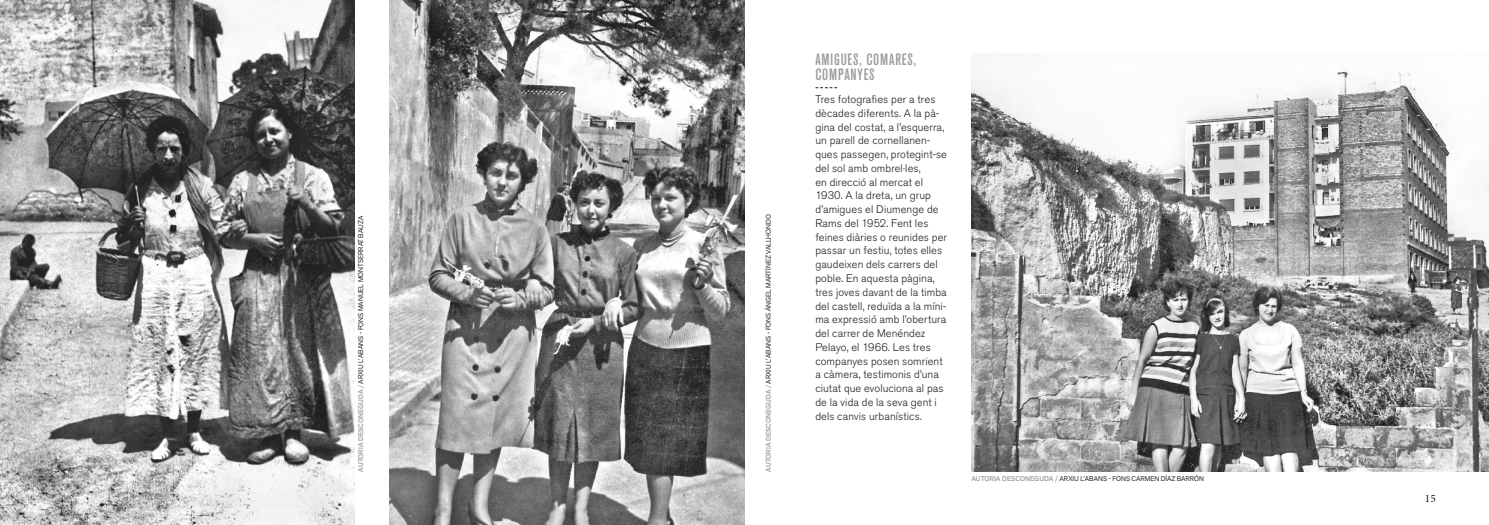
<style>
.page{position:relative;width:1489px;height:525px;background:#fff}
.page>*{position:absolute;margin:0;border:0;box-sizing:border-box;transform-origin:0 0}
.t1{font:500 condensed 16.25px/15px "Akzidenz Grotesk BQ";letter-spacing:.05em;color:#9d9d9d}
.t2{font:11.25px "Minion Pro";color:#1d1d1b}
.t3{font:300 11px/13.8px "Akzidenz Grotesk BQ";letter-spacing:.01em;color:#1d1d1b}
.t4{font:6.88px "Akzid Grtsk Next";color:#1d1d1b}
.s1{font-weight:500;color:#9d9d9d}
</style>
<div class="page">
<img style="left:971px;top:53px;width:517px;height:418px">
<img style="left:0;top:0;width:354px;height:524px">
<svg style="left:815px;top:87px;width:22px;height:1px"></svg>
<img style="left:390px;top:0;width:354px;height:524px">
<p class="t4" style="left:356px;top:471px;width:257px;rotate:-90deg"><span class="s1">AUTORIA DESCONEGUDA /</span> ARXIU L’ABANS - FONS MANUEL MONTSERRAT BAUZA</p>
<p class="t4" style="left:764px;top:471px;width:259px;rotate:-90deg"><span class="s1">AUTORIA DESCONEGUDA /</span> ARXIU L’ABANS - FONS ÁNGEL MARTÍNEZ VALLHONDO</p>
<h1 class="t1" style="left:815px;top:51px;width:102px">AMIGUES, COMARES,<br>COMPANYES</h1>
<p class="t3" style="left:815px;top:93px;width:133px">Tres fotografies per a tres dècades diferents. A la pà&shy;gina del costat, a l’esquerra, un parell de cornellanen&shy;ques passegen, protegint-se del sol amb ombrel·les,<br>en direcció al mercat el<br>1930. A la dreta, un grup d’amigues el Diumenge de<br>Rams del 1952. Fent les feines diàries o reunides per passar un festiu, totes elles gaudeixen dels carrers del poble. En aquesta pàgina, tres joves davant de la timba del castell, reduïda a la míni&shy;ma expressió amb l’obertura del carrer de Menéndez<br>Pelayo, el 1966. Les tres companyes posen somrient a càmera, testimonis d’una ciutat que evoluciona al pas de la vida de la seva gent i dels canvis urbanístics.</p>
<p class="t4" style="left:971px;top:473px;width:234px"><span class="s1">AUTORIA DESCONEGUDA /</span> ARXIU L’ABANS - FONS CARMEN DÍAZ BARRÓN</p>
<p class="t2" style="left:1424px;top:491px;width:12px">15</p>
</div>
